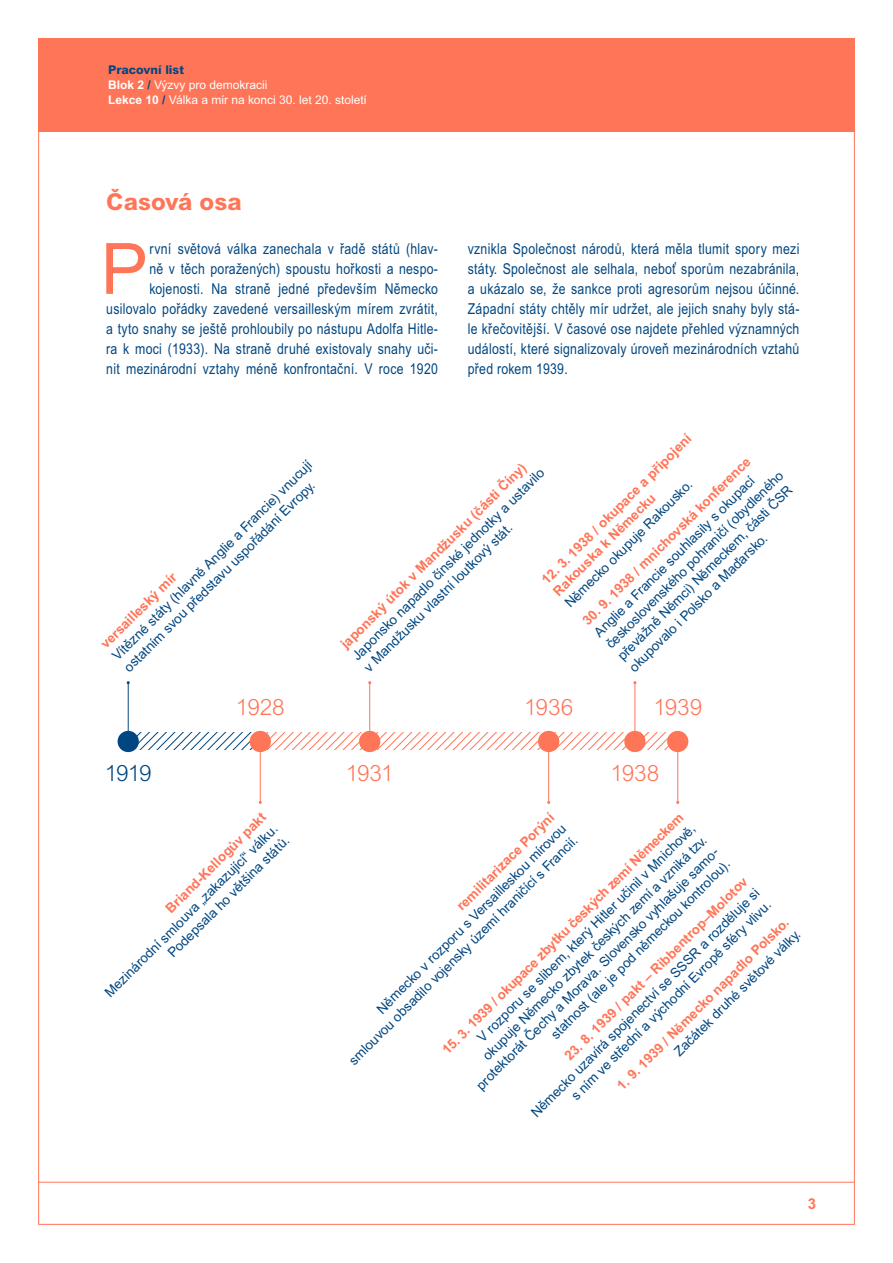
<style>
.page{position:relative;width:893px;height:1263px;background:#fff}
.page>*{position:absolute;margin:0;border:0;box-sizing:border-box;transform-origin:0 0}
.t1{font:70.8px "Arial MT Pro";color:#ff7558}
.t2{font:800 23.25px "Arial MT Pro";color:#ff7558}
.t3{font:300 22.5px "Arial MT Pro";color:#ff7558}
.t4{font:300 22.5px "Arial MT Pro";color:#004680}
.t5{font:15px/20px "Arial Narrow MT Pro";letter-spacing:.02em;color:#004680;text-align:right}
.t6{font:700 15px "Arial MT Pro";color:#ff7558}
.t7{font:13.5px/16.5px "Arial MT Pro";color:#004680;text-align:right}
.t8{font:700 13.5px/16.5px "Arial MT Pro";color:#ff7558}
.t9{font:12px/15px "Arial MT Pro";color:#fff}
.s1{font-weight:800;color:#004680}
.s2{font-weight:700}
.s3{font-weight:700;color:#004680}
</style>
<div class="page">
<hr style="left:38px;top:1182px;width:817px;height:1px;background:#ff7558">
<div style="left:38px;top:38px;width:817px;height:94px;background:#ff7558"></div>
<svg style="left:135px;top:733px;width:536px;height:17px"></svg>
<hr style="left:128px;top:683px;width:1px;height:58px;background:#004680">
<div style="left:118px;top:731px;width:21px;height:21px;background:#004680;border-radius:50%"></div>
<hr style="left:369px;top:683px;width:1px;height:58px;background:#ff7558">
<div style="left:359px;top:731px;width:21px;height:21px;background:#ff7558;border-radius:50%"></div>
<hr style="left:635px;top:683px;width:1px;height:58px;background:#ff7558">
<div style="left:624px;top:731px;width:22px;height:21px;background:#ff7558;border-radius:50%"></div>
<hr style="left:260px;top:744px;width:1px;height:58px;background:#ff7558">
<div style="left:250px;top:731px;width:21px;height:21px;background:#ff7558;border-radius:50%"></div>
<hr style="left:548px;top:744px;width:1px;height:58px;background:#ff7558">
<div style="left:538px;top:731px;width:21px;height:21px;background:#ff7558;border-radius:50%"></div>
<hr style="left:677px;top:744px;width:1px;height:58px;background:#ff7558">
<div style="left:667px;top:731px;width:21px;height:21px;background:#ff7558;border-radius:50%"></div>
<p class="t9" style="left:108px;top:63px;width:260px"><span class="s1">Pracovní list<br></span><span class="s2">Blok 2</span> <span class="s3">/</span> Výzvy pro demokracii<br><span class="s2">Lekce 10</span> <span class="s3">/</span> Válka a mír na konci 30. let 20. století</p>
<h2 class="t2" style="left:106px;top:188px;width:137px">Časová osa</h2>
<p class="t5" style="left:106px;top:238px;width:333px">rvní světová válka zanechala v řadě států (hlav-<br>ně v těch poražených) spoustu hořkosti a nespo&shy;kojenosti. Na straně jedné především Německo usilovalo pořádky zavedené versailleským mírem zvrátit, a tyto snahy se ještě prohloubily po nástupu Adolfa Hitle&shy;ra k moci (1933). Na straně druhé existovaly snahy uči&shy;nit mezinárodní vztahy méně konfrontační. V roce 1920</p>
<p class="t5" style="left:468px;top:238px;width:333px;text-align:justify">vznikla Společnost národů, která měla tlumit spory mezi státy. Společnost ale selhala, neboť sporům nezabránila, a ukázalo se, že sankce proti agresorům nejsou účinné.<br>Západní státy chtěly mír udržet, ale jejich snahy byly stá&shy;le křečovitější. V časové ose najdete přehled významných událostí, které signalizovaly úroveň mezinárodních vztahů před rokem 1939.</p>
<h1 class="t1" style="left:101px;top:228px;width:49px">P</h1>
<p class="t7" style="left:109px;top:652px;width:277px;text-align:left;rotate:-45deg">Vítězné státy (hlavně Anglie a Francie) vnucují ostatním svou představu uspořádání Evropy.</p>
<p class="t8" style="left:97px;top:641px;width:103px;rotate:-45deg">versailleský mír</p>
<p class="t8" style="left:538px;top:576px;width:207px;rotate:-45deg">12. 3. 1938 / okupace a připojení<br>Rakouska k Německu</p>
<p class="t8" style="left:579px;top:617px;width:233px;rotate:-45deg">30. 9. 1938 / mnichovská konference</p>
<p class="t8" style="left:337px;top:640px;width:258px;rotate:-45deg">japonský útok v Mandžusku (části Číny)</p>
<p class="t7" style="left:349px;top:652px;width:267px;text-align:left;rotate:-45deg">Japonsko napadlo čínské jednotky a ustavilo v Mandžusku vlastní loutkový stát.</p>
<p class="t7" style="left:591px;top:629px;width:246px;text-align:left;rotate:-45deg">Anglie a Francie souhlasily s okupací československého pohraničí (obydleného převážně Němci) Německem, části ČSR okupovalo i Polsko a Maďarsko.</p>
<p class="t7" style="left:562px;top:600px;width:175px;rotate:-45deg">Německo okupuje Rakousko.</p>
<h3 class="t3" style="left:236px;top:694px;width:50px">1928</h3>
<h3 class="t3" style="left:524px;top:694px;width:51px">1936</h3>
<h3 class="t3" style="left:653px;top:694px;width:50px">1939</h3>
<h3 class="t4" style="left:105px;top:759px;width:49px">1919</h3>
<h3 class="t3" style="left:346px;top:759px;width:49px">1931</h3>
<h3 class="t3" style="left:610px;top:759px;width:50px">1938</h3>
<p class="t8" style="left:162px;top:905px;width:137px;rotate:-45deg">Briand-Kellogův pakt</p>
<p class="t7" style="left:102px;top:989px;width:240px;rotate:-45deg">Mezinárodní smlouva „zakazující“ válku.<br>Podepsala ho většina států.</p>
<p class="t8" style="left:453px;top:902px;width:133px;rotate:-45deg">remilitarizace Porýní</p>
<p class="t8" style="left:439px;top:1046px;width:336px;rotate:-45deg">15. 3. 1939 / okupace zbytku českých zemí Německem</p>
<p class="t7" style="left:334px;top:1045px;width:319px;rotate:-45deg">Německo v rozporu s Versailleskou mírovou smlouvou obsadilo vojensky území hraničící s Francií.</p>
<p class="t7" style="left:450px;top:1059px;width:340px;rotate:-45deg">V rozporu se slibem, který Hitler učinilv Mnichově, okupuje Německo zbytek českých zemí a vzniká tzv. protektorát Čechy a Morava. Slovensko vyhlašuje samo&shy;statnost (ale je pod německou kontrolou).</p>
<p class="t8" style="left:561px;top:1052px;width:254px;rotate:-45deg">23. 8. 1939 / pakt – Ribbentrop–Molotov</p>
<p class="t7" style="left:528px;top:1109px;width:318px;rotate:-45deg">Německo uzavírá spojenectví se SSSR a rozděluje si s ním ve střední a východní Evropě sféry vlivu.</p>
<p class="t8" style="left:614px;top:1082px;width:238px;rotate:-45deg">1. 9. 1939 / Německo napadlo Polsko.</p>
<p class="t7" style="left:671px;top:1048px;width:174px;rotate:-45deg">Začátek druhé světové války.</p>
<p class="t6" style="left:808px;top:1195px;width:10px">3</p>
</div>
